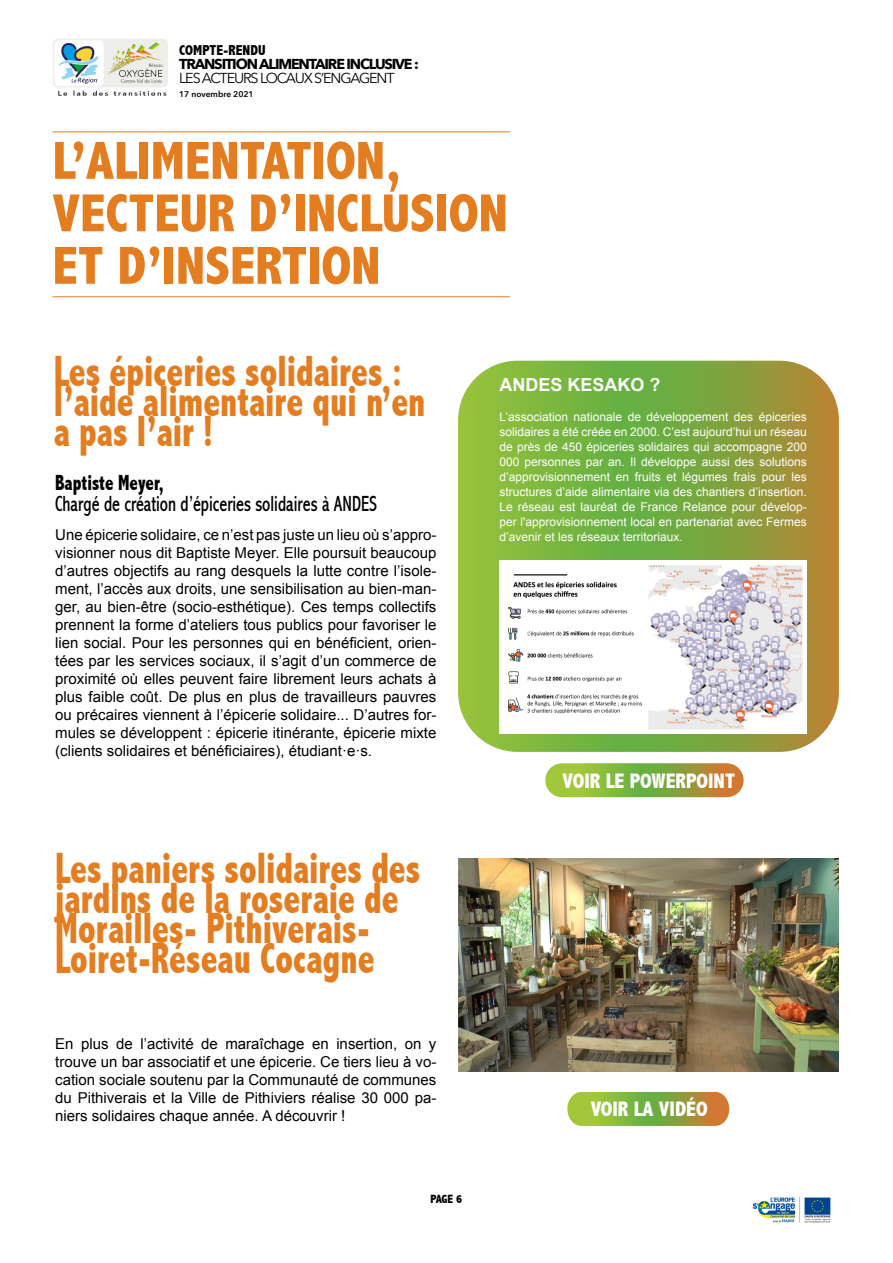
<style>
.page{position:relative;width:893px;height:1263px;background:#fff}
.page>*{position:absolute;margin:0;border:0;box-sizing:border-box;transform-origin:0 0}
.t1{font:800 condensed 54px/52.5px "Abadi";color:#e47d20}
.t2{font:800 condensed 43.95px "Abadi";color:#e47d20;scale:.82 1}
.t3{font:21.9px "Abadi MT Condensed";color:#000;scale:.82 1}
.t4{font:800 condensed 21.9px "Abadi";color:#000;scale:.82 1}
.t5{font:800 condensed 21px "Abadi";color:#fff}
.t6{font:700 18px "Arial";color:#fff}
.t7{font:15px/18px "Arial";color:#000;text-align:justify}
.t8{font:700 14.4px "Avenir Next";letter-spacing:-.08em;color:#000}
.t9{font:14.4px "Avenir Next";letter-spacing:-.08em;color:#000}
.t10{font:800 condensed 14.4px "Abadi";color:#000}
.t11{font:12px/15px "Arial";color:#fff;text-align:justify}
.t12{font:800 condensed 12px "Abadi";color:#000}
.t13{font:600 8.4px "Avenir Next";color:#000}
</style>
<div class="page">
<img style="left:53px;top:39px;width:115px;height:57px">
<img style="left:752px;top:1197px;width:79px;height:26px">
<hr style="left:52px;top:131px;width:458px;height:1px;background:#e47d20">
<hr style="left:52px;top:296px;width:458px;height:1px;background:#e47d20">
<svg style="left:567px;top:1092px;width:162px;height:34px;background:#99ac42"></svg>
<img style="left:458px;top:361px;width:381px;height:391px">
<img style="left:499px;top:560px;width:308px;height:174px">
<svg style="left:545px;top:763px;width:199px;height:34px;background:#96aa3d"></svg>
<img style="left:459px;top:858px;width:380px;height:213px">
<p class="t10" style="left:179px;top:42px;width:88px">COMPTE-RENDU</p>
<p class="t8" style="left:179px;top:55px;width:241px">TRANSITION ALIMENTAIRE INCLUSIVE :</p>
<p class="t9" style="left:179px;top:69px;width:217px">LES ACTEURS LOCAUX S’ENGAGENT</p>
<p class="t13" style="left:179px;top:89px;width:76px">17 novembre 2021</p>
<h1 class="t1" style="left:52px;top:136px;width:457px">L’ALIMENTATION,<br>VECTEUR D’INCLUSION<br>ET D’INSERTION</h1>
<h2 class="t2" style="left:54px;top:347px;width:427px">Les épiceries solidaires :</h2>
<h2 class="t2" style="left:54px;top:377px;width:455px">l’aide alimentaire qui n’en</h2>
<h2 class="t2" style="left:54px;top:407px;width:196px">a pas l’air !</h2>
<h3 class="t4" style="left:55px;top:471px;width:134px">Baptiste Meyer,</h3>
<h3 class="t3" style="left:55px;top:496px;width:394px">Chargé de création d’épiceries solidaires à ANDES</h3>
<p class="t7" style="left:55px;top:526px;width:383px">Une épicerie solidaire, ce n’est pas juste un lieu où s’appro&shy;visionner nous dit Baptiste Meyer. Elle poursuit beaucoup d’autres objectifs au rang desquels la lutte contre l’isole&shy;ment, l’accès aux droits, une sensibilisation au bien-man&shy;ger, au bien-être (socio-esthétique). Ces temps collectifs prennent la forme d’ateliers tous publics pour favoriser le lien social. Pour les personnes qui en bénéficient, orien&shy;tées par les services sociaux, il s’agit d’un commerce de proximité où elles peuvent faire librement leurs achats à plus faible coût. De plus en plus de travailleurs pauvres ou précaires viennent à l’épicerie solidaire... D’autres for&shy;mules se développent : épicerie itinérante, épicerie mixte (clients solidaires et bénéficiaires), étudiant·e·s.</p>
<h2 class="t2" style="left:55px;top:845px;width:447px">Les paniers solidaires des</h2>
<h2 class="t2" style="left:55px;top:875px;width:420px">jardins de la roseraie de</h2>
<h2 class="t2" style="left:55px;top:905px;width:386px">Morailles- Pithiverais-</h2>
<h2 class="t2" style="left:55px;top:935px;width:391px">Loiret-Réseau Cocagne</h2>
<p class="t7" style="left:55px;top:1035px;width:383px">En plus de l’activité de maraîchage en insertion, on y trouve un bar associatif et une épicerie. Ce tiers lieu à vo&shy;cation sociale soutenu par la Communauté de communes du Pithiverais et la Ville de Pithiviers réalise 30 000 pa&shy;niers solidaires chaque année. A découvrir !</p>
<p class="t12" style="left:431px;top:1193px;width:33px">PAGE 6</p>
<p class="t6" style="left:499px;top:374px;width:163px">ANDES KESAKO ?</p>
<p class="t11" style="left:499px;top:409px;width:309px">L’association nationale de développement des épiceries solidaires a été créée en 2000. C’est aujourd’hui un réseau de près de 450 épiceries solidaires qui accompagne 200<br>000 personnes par an. Il développe aussi des solutions d’approvisionnement en fruits et légumes frais pour les structures d’aide alimentaire via des chantiers d’insertion.<br>Le réseau est lauréat de France Relance pour dévelop&shy;per l'approvisionnement local en partenariat avec Fermes d’avenir et les réseaux territoriaux.</p>
<h3 class="t5" style="left:563px;top:769px;width:174px">VOIR LE POWERPOINT</h3>
<h3 class="t5" style="left:591px;top:1098px;width:118px">VOIR LA VIDÉO</h3>
</div>
